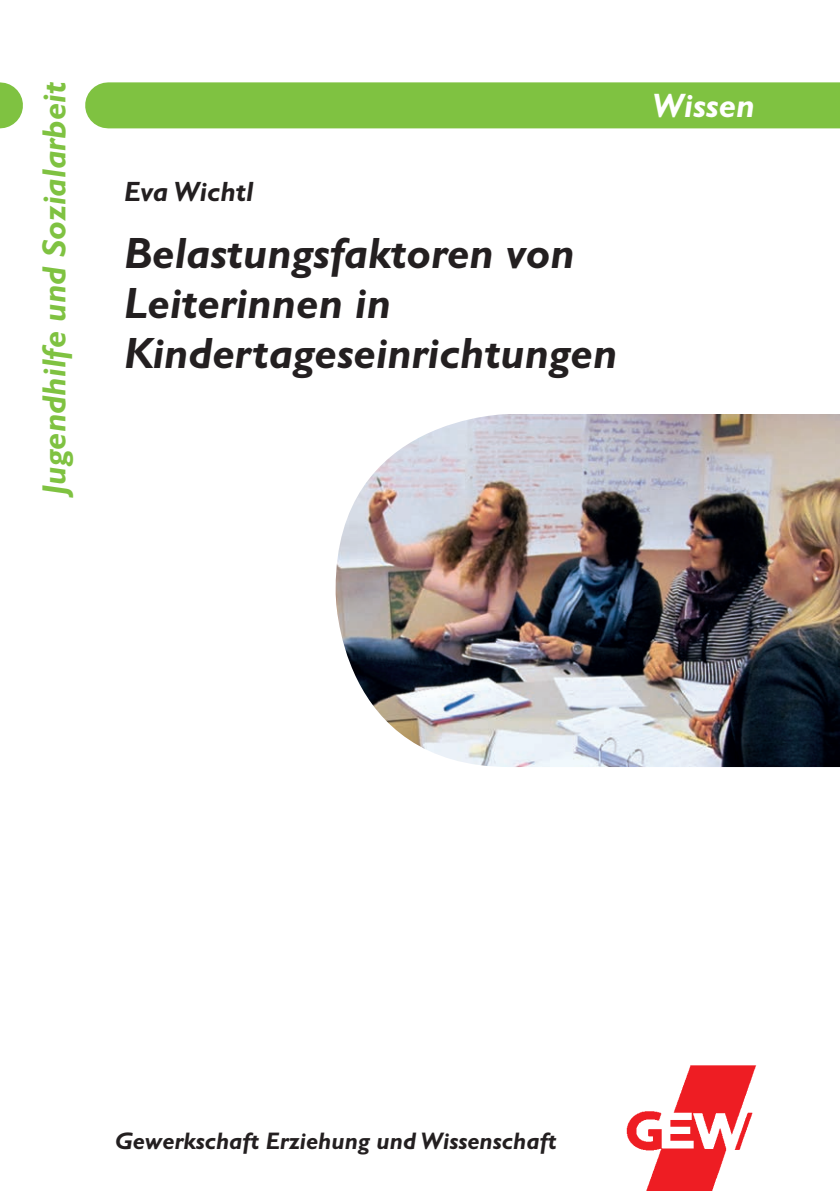
<style>
.page{position:relative;width:840px;height:1191px;background:#fff}
.page>*{position:absolute;margin:0;border:0;box-sizing:border-box;transform-origin:0 0}
.t1{font:italic 700 44px/50px "Gill Sans Std";color:#231f20}
.t2{font:italic 700 34px "Gill Sans Std";color:#fff}
.t3{font:italic 700 33.6px "Gill Sans Std";color:#7fc241}
.t4{font:italic 700 28px "Gill Sans Std";color:#231f20}
.t5{font:italic 700 24px "Gill Sans Std";color:#231f20}
</style>
<div class="page">
<div style="left:108px;top:82px;width:730px;height:46px;background:#7fc241"></div>
<hr style="left:0;top:82px;width:1px;height:46px;background:#7fc241">
<img style="left:626px;top:1065px;width:131px;height:126px">
<div style="left:605px;top:1184px;width:35px;height:7px;background:#fff"></div>
<div style="left:722px;top:1184px;width:63px;height:7px;background:#fff"></div>
<img style="left:335px;top:414px;width:503px;height:353px">
<p class="t3" style="left:41px;top:495px;width:414px;rotate:-90deg">Jugendhilfe und Sozialarbeit</p>
<p class="t4" style="left:124px;top:180px;width:130px">Eva Wichtl</p>
<p class="t1" style="left:124px;top:232px;width:494px">Belastungsfaktoren von<br>Leiterinnen in<br>Kindertageseinrichtungen</p>
<p class="t2" style="left:651px;top:93px;width:104px">Wissen</p>
<p class="t5" style="left:115px;top:1132px;width:442px">Gewerkschaft Erziehung und Wissenschaft</p>
</div>
